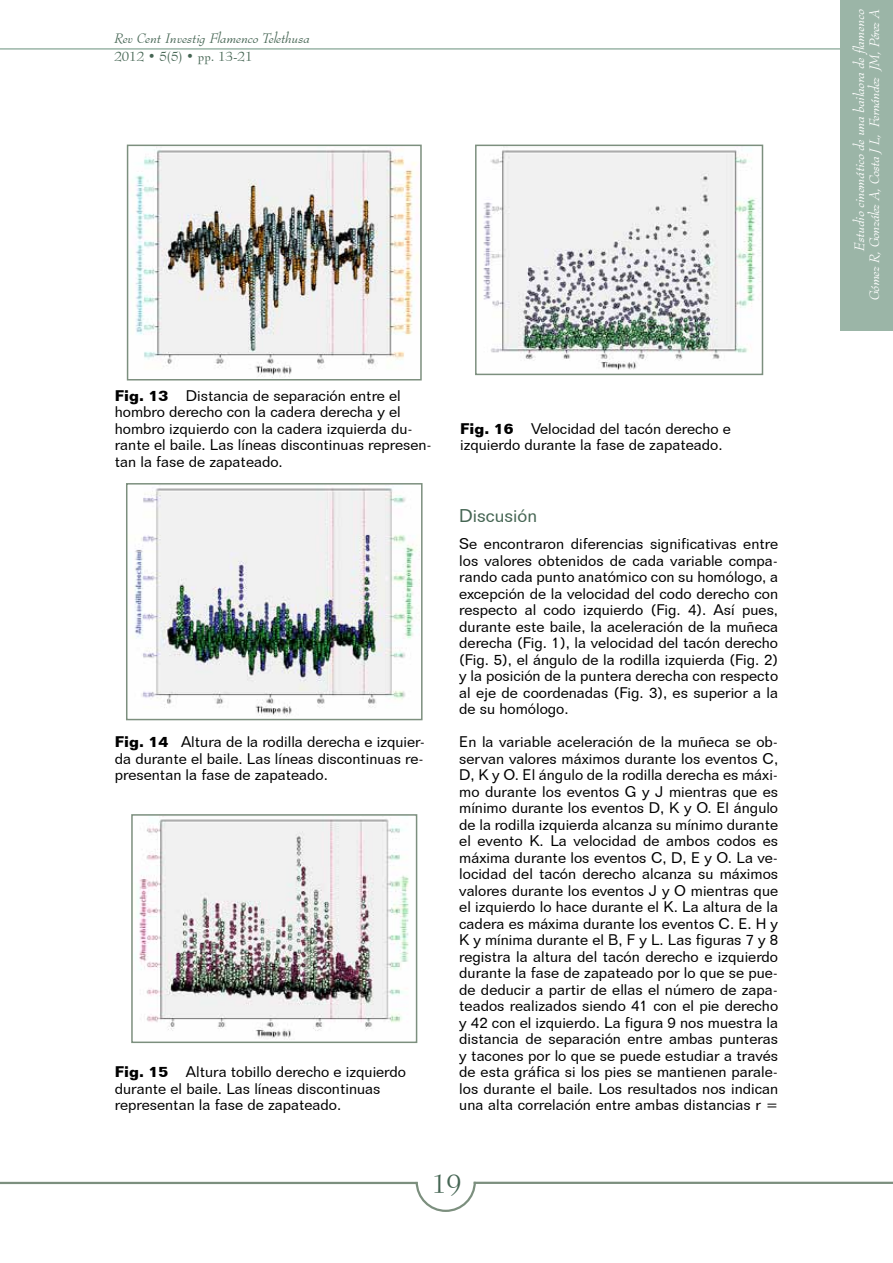
<style>
.page{position:relative;width:893px;height:1263px;background:#fff}
.page>*{position:absolute;margin:0;border:0;box-sizing:border-box;transform-origin:0 0}
.t1{font:27px "Bernhard Modern BT";color:#456553}
.t2{font:18px "Folio BT";color:#456553}
.t3{font:15px/16.5px "Folio BT";color:#000}
.t4{font:italic 13.5px/15px "Bernhard Modern BT";letter-spacing:-.005em;color:#fff;text-align:right}
.t5{font:italic 13.5px "Bernhard Modern BT";color:#456553}
.t6{font:13.5px "Bernhard Modern BT";color:#456553}
.s1{font-weight:700}
</style>
<div class="page">
<hr style="left:474px;top:1182px;width:419px;height:2px;background:#7c8f7e">
<hr style="left:0;top:1182px;width:416px;height:2px;background:#7c8f7e">
<svg style="left:414px;top:1181px;width:63px;height:31px"></svg>
<hr style="left:0;top:48px;width:855px;height:2px;background:#9bb5a7">
<div style="left:840px;top:0;width:53px;height:331px;background:#9bb5a7"></div>
<img style="left:135px;top:149px;width:284px;height:228px">
<div style="left:127px;top:145px;width:295px;height:235px;border:2px solid #7c8f7e"></div>
<img style="left:132px;top:488px;width:288px;height:229px">
<div style="left:126px;top:483px;width:297px;height:237px;border:2px solid #7c8f7e"></div>
<img style="left:138px;top:819px;width:271px;height:221px">
<div style="left:131px;top:814px;width:286px;height:229px;border:2px solid #7c8f7e"></div>
<img style="left:483px;top:150px;width:273px;height:220px">
<div style="left:475px;top:145px;width:288px;height:230px;border:2px solid #7c8f7e"></div>
<p class="t5" style="left:114px;top:30px;width:198px">Rev Cent Investig Flamenco Telethusa</p>
<p class="t6" style="left:114px;top:48px;width:140px">2012 • 5(5) • pp. 13-21</p>
<p class="t3" style="left:115px;top:387px;width:319px"><span class="s1">Fig. 13</span> Distancia de separación entre el hombro derecho con la cadera derecha y el hombro izquierdo con la cadera izquierda du&shy;rante el baile. Las líneas discontinuas represen&shy;tan la fase de zapateado.</p>
<p class="t3" style="left:115px;top:733px;width:312px;text-align:justify"><span class="s1">Fig. 14</span> Altura de la rodilla derecha e izquier&shy;da durante el baile. Las líneas discontinuas re&shy;presentan la fase de zapateado.</p>
<p class="t3" style="left:115px;top:1063px;width:293px"><span class="s1">Fig. 15</span> Altura tobillo derecho e izquierdo durante el baile. Las líneas discontinuas representan la fase de zapateado.</p>
<p class="t3" style="left:460px;top:420px;width:272px"><span class="s1">Fig. 16</span> Velocidad del tacón derecho e izquierdo durante la fase de zapateado.</p>
<p class="t2" style="left:459px;top:504px;width:79px">Discusión</p>
<p class="t3" style="left:459px;top:535px;width:320px;text-align:justify">Se encontraron diferencias significativas entre los valores obtenidos de cada variable compa&shy;rando cada punto anatómico con su homólogo, a excepción de la velocidad del codo derecho con respecto al codo izquierdo (Fig. 4). Así pues, durante este baile, la aceleración de la muñeca derecha (Fig. 1), la velocidad del tacón derecho (Fig. 5), el ángulo de la rodilla izquierda (Fig. 2) y la posición de la puntera derecha con respecto al eje de coordenadas (Fig. 3), es superior a la de su homólogo.</p>
<p class="t3" style="left:459px;top:733px;width:320px;text-align:justify">En la variable aceleración de la muñeca se ob&shy;servan valores máximos durante los eventos C, D, K y O. El ángulo de la rodilla derecha es máxi&shy;mo durante los eventos G y J mientras que es mínimo durante los eventos D, K y O. El ángulo de la rodilla izquierda alcanza su mínimo durante el evento K. La velocidad de ambos codos es máxima durante los eventos C, D, E y O. La ve&shy;locidad del tacón derecho alcanza su máximos valores durante los eventos J y O mientras que el izquierdo lo hace durante el K. La altura de la cadera es máxima durante los eventos C. E. H y K y mínima durante el B, F y L. Las figuras 7 y 8 registra la altura del tacón derecho e izquierdo durante la fase de zapateado por lo que se pue&shy;de deducir a partir de ellas el número de zapa&shy;teados realizados siendo 41 con el pie derecho y 42 con el izquierdo. La figura 9 nos muestra la distancia de separación entre ambas punteras y tacones por lo que se puede estudiar a través de esta gráfica si los pies se mantienen parale&shy;los durante el baile. Los resultados nos indican una alta correlación entre ambas distancias r =</p>
<h1 class="t1" style="left:432px;top:1166px;width:31px">19</h1>
<p class="t4" style="left:852px;top:300px;width:294px;rotate:-90deg">Estudio cinemático de una bailaora de flamenco<br>Gómez R, González A, Costa JL, Fernández JM, Pérez A</p>
</div>
